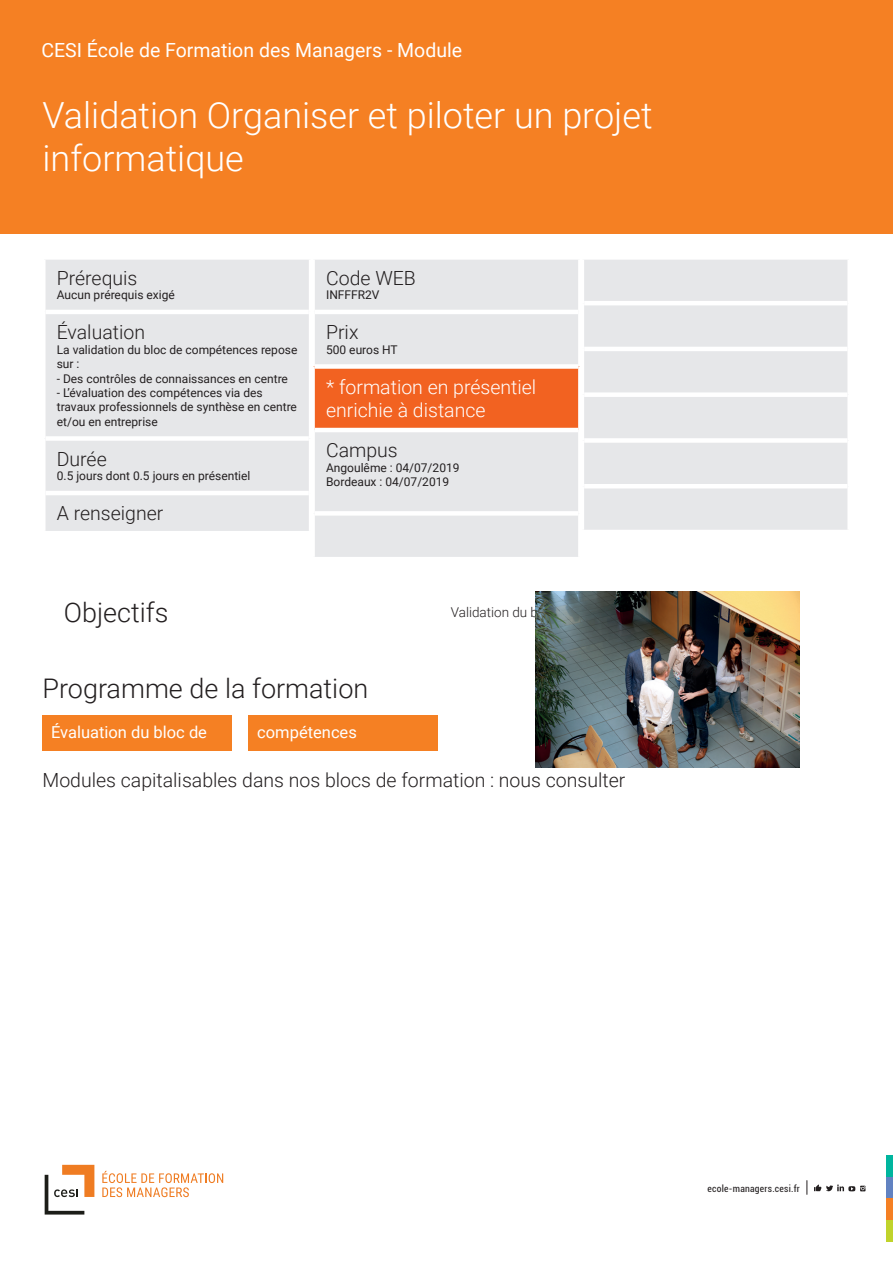
<style>
.page{position:relative;width:893px;height:1263px;background:#fff}
.page>*{position:absolute;margin:0;border:0;box-sizing:border-box;transform-origin:0 0}
.t1{font:300 36px/43.2px "Roboto";color:#fff}
.t2{font:300 27px "Roboto";color:#231f20}
.t3{font:300 19.5px "Roboto";color:#231f20}
.t4{font:300 19.5px/23.4px "Roboto";color:#fff}
.t5{font:19.5px "Roboto";color:#fff}
.t6{font:16.5px "Roboto";color:#fff}
.t7{font:12px/14.4px "Roboto";color:#231f20}
.t8{font:condensed 9.6px "Roboto";letter-spacing:.025em;color:#231f20}
</style>
<div class="page">
<div style="left:0;top:0;width:893px;height:234px;background:#f58023"></div>
<div style="left:46px;top:260px;width:263px;height:271px;background:#e6e7e9"></div>
<hr style="left:46px;top:310px;width:263px;height:4px;background:#fff">
<div style="left:46px;top:436px;width:263px;height:5px;background:#fff"></div>
<hr style="left:46px;top:491px;width:263px;height:4px;background:#fff">
<div style="left:315px;top:260px;width:263px;height:297px;background:#e6e7e9"></div>
<div style="left:313px;top:366px;width:267px;height:64px;background:#f26221"></div>
<hr style="left:312px;top:366px;width:3px;height:64px;background:#fff">
<hr style="left:578px;top:366px;width:3px;height:64px;background:#fff">
<div style="left:315px;top:364px;width:263px;height:5px;background:#fff"></div>
<hr style="left:315px;top:428px;width:263px;height:4px;background:#fff">
<div style="left:315px;top:511px;width:263px;height:5px;background:#fff"></div>
<hr style="left:315px;top:310px;width:263px;height:4px;background:#fff">
<div style="left:584px;top:260px;width:263px;height:270px;background:#e6e7e9"></div>
<hr style="left:584px;top:301px;width:263px;height:4px;background:#fff">
<hr style="left:584px;top:347px;width:263px;height:4px;background:#fff">
<div style="left:584px;top:392px;width:263px;height:5px;background:#fff"></div>
<div style="left:584px;top:438px;width:263px;height:5px;background:#fff"></div>
<hr style="left:584px;top:484px;width:263px;height:4px;background:#fff">
<img style="left:535px;top:591px;width:265px;height:177px">
<div style="left:43px;top:715px;width:189px;height:36px;background:#f58023"></div>
<div style="left:249px;top:715px;width:189px;height:36px;background:#f58023"></div>
<div style="left:886px;top:1220px;width:7px;height:21px;background:#c0d32b"></div>
<div style="left:886px;top:1198px;width:7px;height:22px;background:#f58023"></div>
<div style="left:886px;top:1176px;width:7px;height:22px;background:#6182c1"></div>
<div style="left:886px;top:1155px;width:7px;height:21px;background:#00b59e"></div>
<svg style="left:807px;top:1180px;width:1px;height:14px"></svg>
<svg style="left:814px;top:1184px;width:51px;height:7px"></svg>
<svg style="left:45px;top:1165px;width:49px;height:49px"></svg>
<svg style="left:102px;top:1171px;width:121px;height:26px"></svg>
<h3 class="t5" style="left:41px;top:37px;width:422px">CESI École de Formation des Managers - Module</h3>
<h1 class="t1" style="left:43px;top:92px;width:612px">Validation Organiser et piloter un projet informatique</h1>
<h3 class="t3" style="left:57px;top:264px;width:82px">Prérequis</h3>
<p class="t7" style="left:57px;top:287px;width:120px">Aucun prérequis exigé</p>
<h3 class="t3" style="left:57px;top:319px;width:90px">Évaluation</h3>
<p class="t7" style="left:57px;top:342px;width:242px">La validation du bloc de compétences repose sur :</p>
<p class="t7" style="left:57px;top:371px;width:233px">- Des contrôles de connaissances en centre</p>
<p class="t7" style="left:57px;top:385px;width:242px">- L’évaluation des compétences via des travaux professionnels de synthèse en centre et/ou en entreprise</p>
<h3 class="t3" style="left:57px;top:445px;width:52px">Durée</h3>
<p class="t7" style="left:57px;top:468px;width:195px">0.5 jours dont 0.5 jours en présentiel</p>
<h3 class="t3" style="left:57px;top:500px;width:108px">A renseigner</h3>
<h3 class="t3" style="left:326px;top:264px;width:91px">Code WEB</h3>
<p class="t7" style="left:326px;top:287px;width:55px">INFFFR2V</p>
<h3 class="t3" style="left:326px;top:319px;width:34px">Prix</h3>
<p class="t7" style="left:326px;top:342px;width:73px">500 euros HT</p>
<h3 class="t4" style="left:326px;top:374px;width:212px">* formation en présentiel enrichie à distance</h3>
<h3 class="t3" style="left:326px;top:437px;width:73px">Campus</h3>
<p class="t7" style="left:326px;top:460px;width:135px">Angoulême : 04/07/2019<br>Bordeaux : 04/07/2019</p>
<h2 class="t2" style="left:64px;top:593px;width:106px">Objectifs</h2>
<h2 class="t2" style="left:43px;top:670px;width:327px">Programme de la formation</h2>
<h3 class="t6" style="left:51px;top:721px;width:158px">Évaluation du bloc de</h3>
<h3 class="t6" style="left:257px;top:721px;width:101px">compétences</h3>
<h3 class="t3" style="left:43px;top:766px;width:584px">Modules capitalisables dans nos blocs de formation : nous consulter</h3>
<p class="t8" style="left:707px;top:1182px;width:94px">ecole-managers.cesi.fr</p>
</div>
